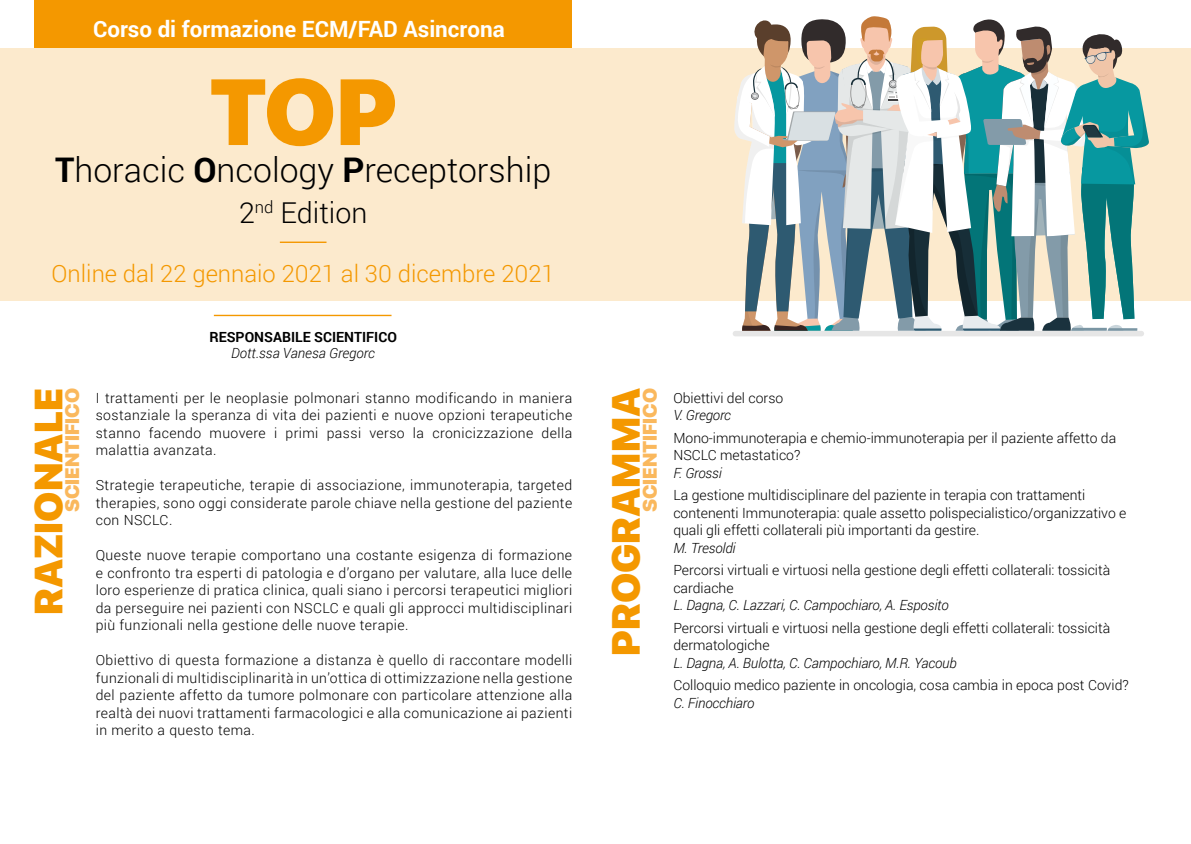
<style>
.page{position:relative;width:1191px;height:844px;background:#fff}
.page>*{position:absolute;margin:0;border:0;box-sizing:border-box;transform-origin:0 0}
.t1{font:900 39.2px "SF Pro Display";color:#f49800}
.t2{font:300 33.95px "Roboto";color:#000}
.t3{font:300 28.7px "Roboto";color:#000}
.t4{font:300 23.8px "Roboto";color:#f49800}
.t5{font:700 22.4px "Roboto";color:#fff}
.t6{font:900 19.6px "SF Pro Display";color:#fab85d}
.t7{font:300 14px/17.5px "Roboto";color:#000;text-align:justify}
.t8{font:italic 300 14px "Roboto";letter-spacing:-.01em;color:#000}
.t9{font:700 14px "Roboto";color:#000}
.s1{font-weight:700}
</style>
<div class="page">
<div style="left:0;top:48px;width:1191px;height:252px;background:#fceacd"></div>
<div style="left:34px;top:0;width:538px;height:48px;background:#f49800"></div>
<div style="left:732px;top:331px;width:412px;height:5px;background:#e6e6e6;border-radius:3px"></div>
<svg style="left:734px;top:16px;width:417px;height:314px"></svg>
<svg style="left:211px;top:78px;width:122px;height:68px"></svg>
<svg style="left:341px;top:79px;width:54px;height:66px"></svg>
<hr style="left:280px;top:241px;width:46px;height:2px;background:#f49800">
<hr style="left:214px;top:315px;width:177px;height:1px;background:#f49800">
<h3 class="t5" style="left:93px;top:13px;width:413px">Corso di formazione ECM/FAD Asincrona</h3>
<h2 class="t2" style="left:55px;top:147px;width:497px"><span class="s1">T</span>horacic <span class="s1">O</span>ncology <span class="s1">P</span>receptorship</h2>
<h3 class="t3" style="left:239px;top:192px;width:130px">2<sup>nd</sup> Edition</h3>
<h3 class="t4" style="left:52px;top:256px;width:505px">Online dal 22 gennaio 2021 al 30 dicembre 2021</h3>
<p class="t9" style="left:209px;top:327px;width:189px">RESPONSABILE SCIENTIFICO</p>
<p class="t8" style="left:231px;top:343px;width:145px">Dott.ssa Vanesa Gregorc</p>
<h1 class="t1" style="left:20px;top:614px;width:228px;rotate:-90deg">RAZIONALE</h1>
<h3 class="t6" style="left:58px;top:512px;width:126px;rotate:-90deg">SCIENTIFICO</h3>
<p class="t7" style="left:96px;top:388px;width:478px">I trattamenti per le neoplasie polmonari stanno modificando in maniera sostanziale la speranza di vita dei pazienti e nuove opzioni terapeutiche stanno facendo muovere i primi passi verso la cronicizzazione della malattia avanzata.</p>
<p class="t7" style="left:96px;top:476px;width:478px">Strategie terapeutiche, terapie di associazione, immunoterapia, targeted therapies, sono oggi considerate parole chiave nella gestione del paziente con NSCLC.</p>
<p class="t7" style="left:96px;top:546px;width:478px">Queste nuove terapie comportano una costante esigenza di formazione e confronto tra esperti di patologia e d’organo per valutare, alla luce delle loro esperienze di pratica clinica, quali siano i percorsi terapeutici migliori da perseguire nei pazienti con NSCLC e quali gli approcci multidisciplinari più funzionali nella gestione delle nuove terapie.</p>
<p class="t7" style="left:96px;top:651px;width:478px">Obiettivo di questa formazione a distanza è quello di raccontare modelli funzionali di multidisciplinarità in un’ottica di ottimizzazione nella gestione del paziente affetto da tumore polmonare con particolare attenzione alla realtà dei nuovi trattamenti farmacologici e alla comunicazione ai pazienti in merito a questo tema.</p>
<h3 class="t6" style="left:635px;top:512px;width:126px;rotate:-90deg">SCIENTIFICO</h3>
<h1 class="t1" style="left:597px;top:655px;width:269px;rotate:-90deg">PROGRAMMA</h1>
<p class="t7" style="left:673px;top:388px;width:111px">Obiettivi del corso</p>
<p class="t8" style="left:673px;top:405px;width:59px">V. Gregorc</p>
<p class="t7" style="left:673px;top:428px;width:444px">Mono-immunoterapia e chemio-immunoterapia per il paziente affetto da<br>NSCLC metastatico?</p>
<p class="t8" style="left:673px;top:463px;width:50px">F. Grossi</p>
<p class="t7" style="left:673px;top:486px;width:454px;text-align:left">La gestione multidisciplinare del paziente in terapia con trattamenti contenenti Immunoterapia: quale assetto polispecialistico/organizzativo e quali gli effetti collaterali più importanti da gestire.</p>
<p class="t8" style="left:673px;top:538px;width:64px">M. Tresoldi</p>
<p class="t7" style="left:673px;top:560px;width:438px">Percorsi virtuali e virtuosi nella gestione degli effetti collaterali: tossicità cardiache</p>
<p class="t8" style="left:673px;top:595px;width:277px">L. Dagna, C. Lazzari, C. Campochiaro, A. Esposito</p>
<p class="t7" style="left:673px;top:618px;width:438px">Percorsi virtuali e virtuosi nella gestione degli effetti collaterali: tossicità dermatologiche</p>
<p class="t8" style="left:673px;top:652px;width:285px">L. Dagna, A. Bulotta, C. Campochiaro, M.R. Yacoub</p>
<p class="t7" style="left:673px;top:675px;width:457px">Colloquio medico paziente in oncologia, cosa cambia in epoca post Covid?</p>
<p class="t8" style="left:673px;top:692px;width:83px">C. Finocchiaro</p>
</div>
